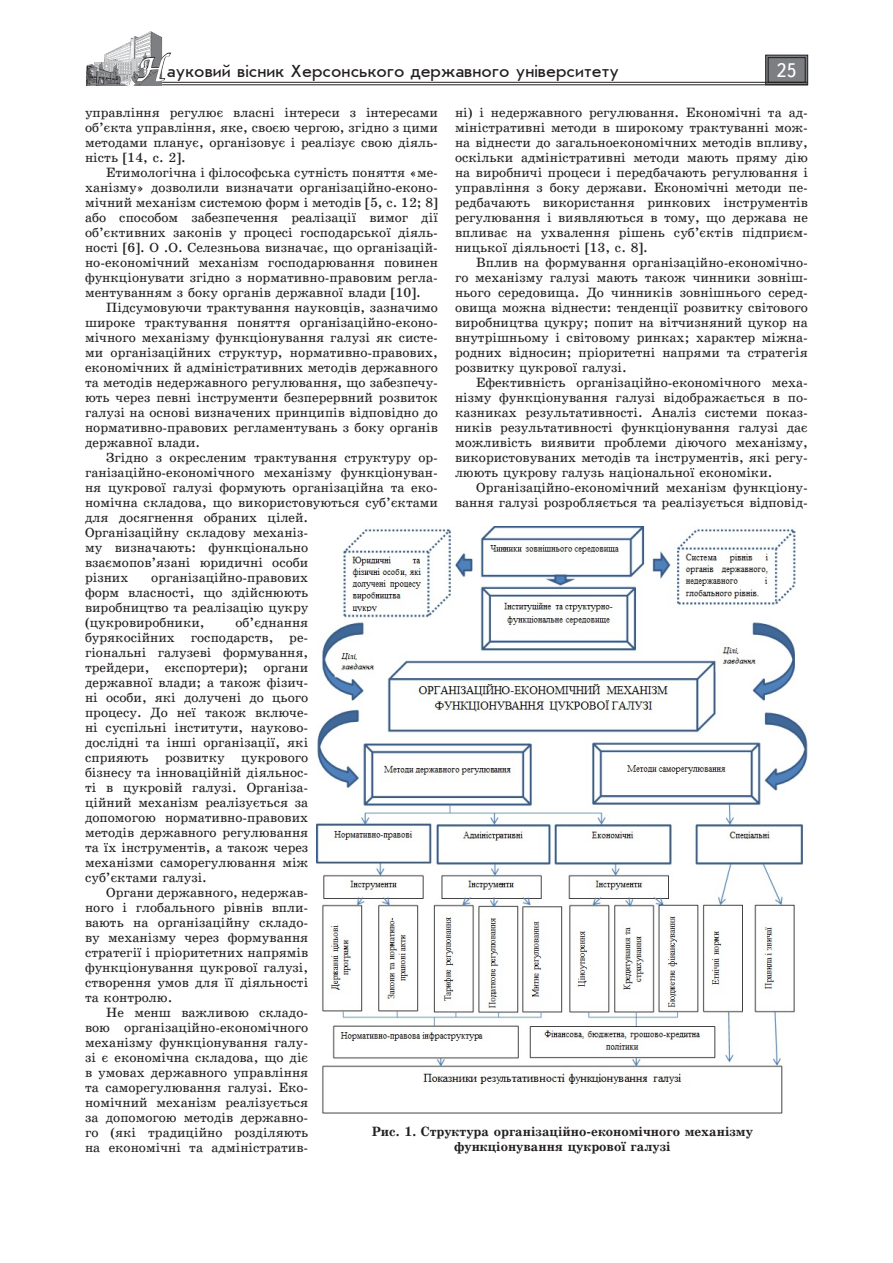
<style>
.page{position:relative;width:893px;height:1263px;background:#fff}
.page>*{position:absolute;margin:0;border:0;box-sizing:border-box;transform-origin:0 0}
.t1{font:19.5px "Ukrainian Text";color:#fff}
.t2{font:18px "Ukrainian Journal Sans";color:#231f20}
.Текст_основной{font:13.5px/15px "Ukrainian School";color:#231f20;text-align:justify}
.Рисунок{font:700 13.5px/15px "Ukrainian School";color:#231f20;text-align:center}
.s1{font-family:"Zapf Chancer";font-size:30px;color:#fff}
</style>
<div class="page">
<svg style="left:765px;top:55px;width:43px;height:30px"></svg>
<div style="left:768px;top:57px;width:37px;height:26px;border:1px solid #231f20"></div>
<hr style="left:87px;top:82px;width:721px;height:1px;background:#231f20">
<hr style="left:87px;top:85px;width:721px;height:1px;background:#231f20">
<img style="left:85px;top:31px;width:78px;height:54px">
<svg style="left:136px;top:52px;width:36px;height:30px"></svg>
<img style="left:317px;top:526px;width:491px;height:588px">
<h2 class="t2" style="left:137px;top:62px;width:484px"><span class="s1">Н</span>ауковий вісник Херсонського державного університету</h2>
<h1 class="t1" style="left:776px;top:60px;width:22px">25</h1>
<p class="Текст_основной" style="left:85px;top:105px;width:354px">управління регулює власні інтереси з інтересами об’єкта управління, яке, своєю чергою, згідно з цими методами планує, організовує і реалізує свою діяль&shy;ність [14, с. 2].</p>
<p class="Текст_основной" style="left:85px;top:165px;width:354px;text-indent:21px">Етимологічна і філософська сутність поняття «ме&shy;ханізму» дозволили визначати організаційно-еконо&shy;мічний механізм системою форм і методів [5, с. 12; 8] або способом забезпечення реалізації вимог дії об’єктивних законів у процесі господарської діяль&shy;ності [6]. О .О. Селезньова визначає, що організацій&shy;но-економічний механізм господарювання повинен функціонувати згідно з нормативно-правовим регла&shy;ментуванням з боку органів державної влади [10].</p>
<p class="Текст_основной" style="left:85px;top:300px;width:354px;text-indent:21px">Підсумовуючи трактування науковців, зазначимо широке трактування поняття організаційно-еконо&shy;мічного механізму функціонування галузі як систе&shy;ми організаційних структур, нормативно-правових, економічних й адміністративних методів державного та методів недержавного регулювання, що забезпечу&shy;ють через певні інструменти безперервний розвиток галузі на основі визначених принципів відповідно до нормативно-правових регламентувань з боку органів державної влади.</p>
<p class="Текст_основной" style="left:85px;top:450px;width:354px;text-align:left;text-indent:21px">Згідно з окресленим трактування структуру ор&shy;ганізаційно-економічного механізму функціонуван&shy;ня цукрової галузі формують організаційна та еко&shy;номічна складова, що використовуються суб’єктами для досягнення обраних цілей.<br>Організаційну складову механіз-<br>му визначають: функціонально<br>взаємопов’язані юридичні особи<br>різних</p>
<p class="Текст_основной" style="left:455px;top:105px;width:354px">ні) і недержавного регулювання. Економічні та ад&shy;міністративні методи в широкому трактуванні мож&shy;на віднести до загальноекономічних методів впливу, оскільки адміністративні методи мають пряму дію на виробничі процеси і передбачають регулювання і управління з боку держави. Економічні методи пе&shy;редбачають використання ринкових інструментів регулювання і виявляються в тому, що держава не впливає на ухвалення рішень суб’єктів підприєм&shy;ницької діяльності [13, с. 8].</p>
<p class="Текст_основной" style="left:455px;top:255px;width:354px;text-indent:21px">Вплив на формування організаційно-економічно&shy;го механізму галузі мають також чинники зовніш&shy;нього середовища. До чинників зовнішнього серед&shy;овища можна віднести: тенденції розвитку світового виробництва цукру; попит на вітчизняний цукор на внутрішньому і світовому ринках; характер міжна&shy;родних відносин; пріоритетні напрями та стратегія розвитку цукрової галузі.</p>
<p class="Текст_основной" style="left:455px;top:375px;width:354px;text-indent:21px">Ефективність організаційно-економічного меха&shy;нізму функціонування галузі відображається в по&shy;казниках результативності. Аналіз системи показ&shy;ників результативності функціонування галузі дає можливість виявити проблеми діючого механізму, використовуваних методів та інструментів, які регу&shy;люють цукрову галузь національної економіки.</p>
<p class="Текст_основной" style="left:455px;top:480px;width:354px;text-align:right">Організаційно-економічний механізм функціону&shy;вання галузі розробляється та реалізується відповід-</p>
<p class="Текст_основной" style="left:85px;top:570px;width:225px;text-indent:66px">організаційно-правових форм власності, що здійснюють виробництво та реалізацію цукру (цукровиробники,</p>
<p class="Текст_основной" style="left:85px;top:615px;width:225px;text-indent:150px">об’єднання бурякосійних господарств, ре&shy;гіональні галузеві формування, трейдери, експортери); органи державної влади; а також фізич&shy;ні особи, які долучені до цього процесу. До неї також включе&shy;ні суспільні інститути, науково&shy;дослідні та інші організації, які сприяють розвитку цукрового бізнесу та інноваційній діяльнос&shy;ті в цукровій галузі. Організа&shy;ційний механізм реалізується за допомогою нормативно-правових методів державного регулювання та їх інструментів, а також через механізми саморегулювання між суб’єктами галузі.</p>
<p class="Текст_основной" style="left:85px;top:885px;width:225px;text-indent:21px">Органи державного, недержав&shy;ного і глобального рівнів впли&shy;вають на організаційну складо&shy;ву механізму через формування стратегії і пріоритетних напрямів функціонування цукрової галузі, створення умов для її діяльності та контролю.</p>
<p class="Текст_основной" style="left:85px;top:1005px;width:225px;text-indent:21px">Не менш важливою складо&shy;вою організаційно-економічного механізму функціонування галу&shy;зі є економічна складова, що діє в умовах державного управління та саморегулювання галузі. Еко&shy;номічний механізм реалізується за допомогою методів державно&shy;го (які традиційно розділяють на економічні та адміністратив-</p>
<p class="Рисунок" style="left:372px;top:1124px;width:383px">Рис. 1. Структура організаційно-економічного механізму функціонування цукрової галузі</p>
</div>
